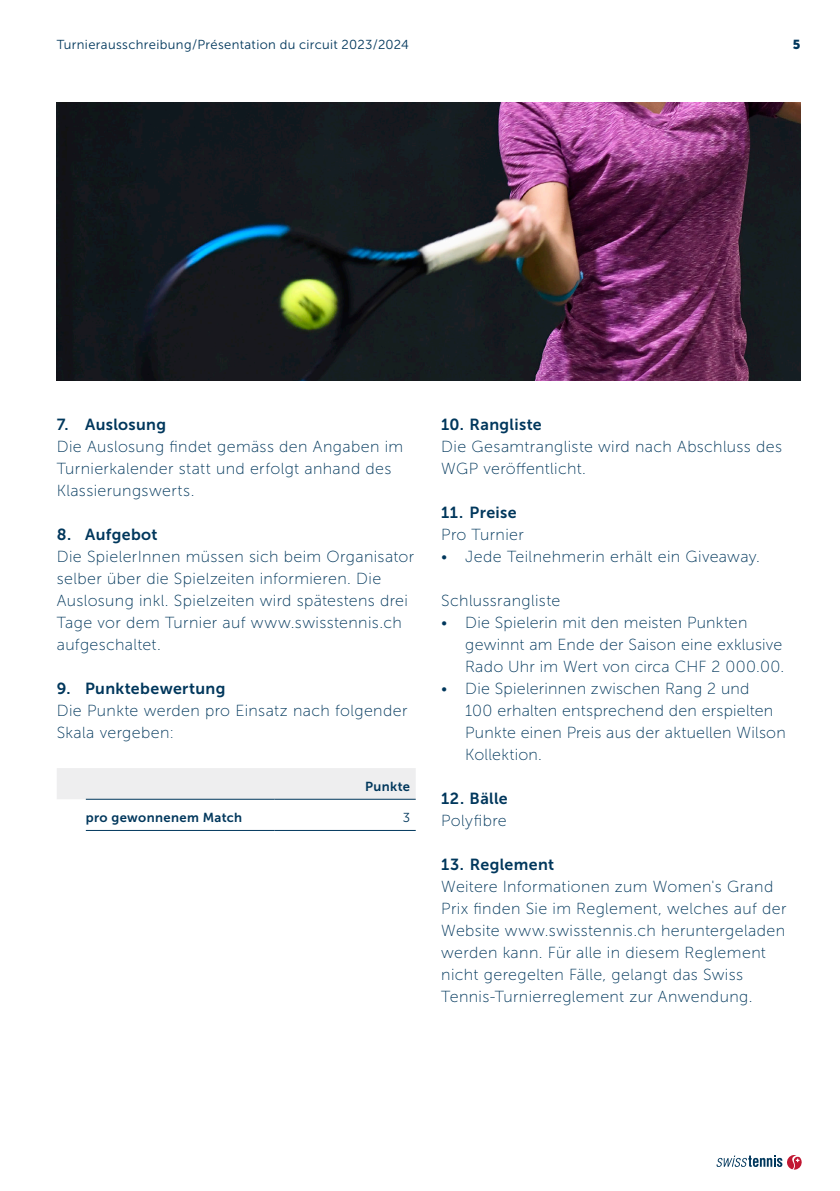
<style>
.page{position:relative;width:840px;height:1191px;background:#fff}
.page>*{position:absolute;margin:0;border:0;box-sizing:border-box;transform-origin:0 0}
.Lauftext{font:16px/22px "Museo Sans 100";letter-spacing:.02em;color:#00375c}
.ZwischenTitelOhneNummerierung{font:16px "Museo Sans 700";letter-spacing:.02em;color:#00375c}
.ZwischenTitelMitNummerierung{font:16px "Museo Sans 700";letter-spacing:.025em;color:#00375c}
.Lauftext-2{font:16px "Museo Sans 700";letter-spacing:.02em;color:#00375c}
.Untertitel{font:16px "Museo Sans 100";letter-spacing:.025em;color:#00375c}
.Lauftext-3{font:13px "Museo Sans 300";letter-spacing:.025em;color:#00375c}
.Lauftext-4{font:13px "Museo Sans 700";letter-spacing:.03em;color:#00375c}
.t1{font:13px "Museo Sans 900";color:#00375c}
</style>
<div class="page">
<svg style="left:716px;top:1155px;width:85px;height:14px"></svg>
<div style="left:57px;top:768px;width:358px;height:31px;background:#eeeeef"></div>
<hr style="left:86px;top:798px;width:188px;height:1px;background:#00375c">
<hr style="left:274px;top:798px;width:141px;height:1px;background:#00375c">
<hr style="left:86px;top:830px;width:188px;height:1px;background:#00375c">
<hr style="left:274px;top:830px;width:141px;height:1px;background:#00375c">
<img style="left:57px;top:103px;width:742px;height:277px">
<p class="Lauftext-3" style="left:57px;top:38px;width:353px">Turnierausschreibung / Présentation du circuit 2023/2024</p>
<p class="t1" style="left:792px;top:38px;width:9px">5</p>
<p class="ZwischenTitelOhneNummerierung" style="left:57px;top:415px;width:111px">7. Auslosung</p>
<p class="Lauftext" style="left:57px;top:435px;width:348px">Die Auslosung findet gemäss den Angaben im<br>Turnierkalender statt und erfolgt anhand des<br>Klassierungswerts.</p>
<p class="Lauftext-2" style="left:57px;top:525px;width:102px">8. Aufgebot</p>
<p class="Lauftext" style="left:57px;top:545px;width:359px">Die SpielerInnen müssen sich beim Organisator selber über die Spielzeiten informieren. Die Auslosung inkl. Spielzeiten wird spätestens drei Tage vor dem Turnier auf www.swisstennis.ch aufgeschaltet.</p>
<p class="ZwischenTitelOhneNummerierung" style="left:57px;top:679px;width:170px">9. Punktebewertung</p>
<p class="Lauftext" style="left:57px;top:699px;width:352px">Die Punkte werden pro Einsatz nach folgender<br>Skala vergeben:</p>
<p class="Lauftext-4" style="left:365px;top:779px;width:46px">Punkte</p>
<p class="Lauftext-4" style="left:86px;top:810px;width:158px">pro gewonnenem Match</p>
<p class="Lauftext-3" style="left:402px;top:810px;width:9px">3</p>
<p class="ZwischenTitelOhneNummerierung" style="left:441px;top:415px;width:102px">10. Rangliste</p>
<p class="Lauftext" style="left:441px;top:435px;width:342px">Die Gesamtrangliste wird nach Abschluss des<br>WGP veröffentlicht.</p>
<p class="Lauftext-2" style="left:441px;top:503px;width:77px">11. Preise</p>
<p class="Lauftext" style="left:441px;top:523px;width:84px">Pro Turnier</p>
<p class="Lauftext" style="left:441px;top:545px;width:320px">• Jede Teilnehmerin erhält ein Giveaway.</p>
<p class="Untertitel" style="left:441px;top:592px;width:120px">Schlussrangliste</p>
<p class="Lauftext" style="left:465px;top:611px;width:320px;text-indent:-24px">• Die Spielerin mit den meisten Punkten gewinnt am Ende der Saison eine exklusive<br>Rado Uhr im Wert von circa CHF 2 000.00.</p>
<p class="Lauftext" style="left:465px;top:677px;width:322px;text-indent:-24px">• Die Spielerinnen zwischen Rang 2 und<br>100 erhalten entsprechend den erspielten Punkte einen Preis aus der aktuellen Wilson Kollektion.</p>
<p class="ZwischenTitelMitNummerierung" style="left:441px;top:789px;width:68px">12. Bälle</p>
<p class="Lauftext" style="left:441px;top:809px;width:67px">Polyfibre</p>
<p class="ZwischenTitelMitNummerierung" style="left:441px;top:855px;width:114px">13. Reglement</p>
<p class="Lauftext" style="left:441px;top:875px;width:346px">Weitere Informationen zum Women's Grand Prix finden Sie im Reglement, welches auf der Website www.swisstennis.ch heruntergeladen werden kann. Für alle in diesem Reglement nicht geregelten Fälle, gelangt das Swiss Tennis-Turnierreglement zur Anwendung.</p>
</div>
